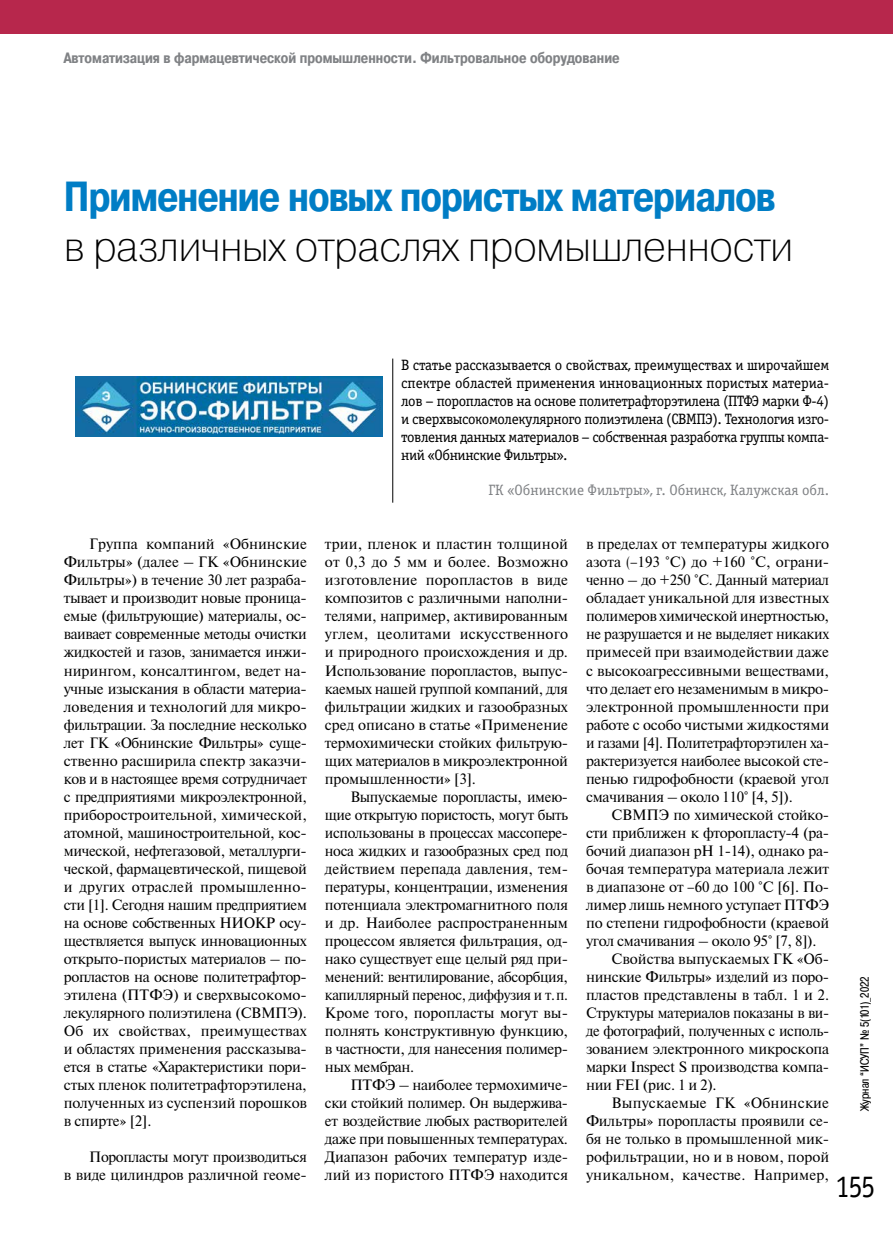
<style>
.page{position:relative;width:893px;height:1234px;background:#fff}
.page>*{position:absolute;margin:0;border:0;box-sizing:border-box;transform-origin:0 0}
.t1{font:700 42px "Pragmatica Cond C";letter-spacing:-.02em;color:#007dc5}
.t2{font:42px "Pragmatica Light C";letter-spacing:-.02em;color:#000}
.t3{font:31.5px "Officina Serif Book C";color:#000;scale:.9 1}
.t4{font:15px/18px "Newton";letter-spacing:-.02em;color:#000;text-align:justify}
.t5{font:15px/18px "Officina Serif Book C";letter-spacing:-.025em;color:#000;text-align:justify}
.t6{font:15px "Newton";color:#000}
.t7{font:700 15px "Pragmatica Cond C";color:#808285}
.t8{font:15px "Newton";letter-spacing:.01em;color:#000}
.t9{font:15px "Officina Serif Book C";color:#808285}
.t10{font:12px "Pragmatica Cond C";color:#000}
</style>
<div class="page">
<div style="left:0;top:0;width:893px;height:34px;background:#b7274c"></div>
<hr style="left:392px;top:358px;width:1px;height:144px;background:#000">
<img style="left:76px;top:376px;width:307px;height:61px">
<p class="t7" style="left:64px;top:50px;width:557px">Автоматизация в фармацевтической промышленности. Фильтровальное оборудование</p>
<h1 class="t1" style="left:64px;top:173px;width:713px">Применение новых пористых материалов</h1>
<h1 class="t2" style="left:64px;top:223px;width:731px">в различных отраслях промышленности</h1>
<p class="t4" style="left:64px;top:534px;width:245px;text-indent:26px">Группа компаний «Обнинские Фильтры» (далее – ГК «Обнинские Фильтры») в течение 30 лет разраба&shy;тывает и производит новые проница&shy;емые (фильтрующие) материалы, ос&shy;ваивает современные методы очистки жидкостей и газов, занимается инжи&shy;нирингом, консалтингом, ведет на&shy;учные изыскания в области материа&shy;ловедения и технологий для микро&shy;фильтрации. За последние несколько лет ГК «Обнинские Фильтры» суще&shy;ственно расширила спектр заказчи&shy;ков и в настоящее время сотрудничает с предприятиями микроэлектронной, приборостроительной, химической, атомной, машиностроительной, кос&shy;мической, нефтегазовой, металлурги&shy;ческой, фармацевтической, пищевой и других отраслей промышленно&shy;сти [1]. Сегодня нашим предприятием на основе собственных НИОКР осу&shy;ществляется выпуск инновационных открыто-пористых материалов – по&shy;ропластов на основе политетрафтор&shy;этилена (ПТФЭ) и сверхвысокомо&shy;лекулярного полиэтилена (СВМПЭ).<br>Об их свойствах, преимуществах и областях применения рассказыва&shy;ется в статье «Характеристики пори&shy;стых пленок политетрафторэтилена, полученных из суспензий порошков в спирте» [2].</p>
<p class="t4" style="left:64px;top:1146px;width:245px;text-align:right">Поропласты могут производиться<br>в виде цилиндров различной геоме-</p>
<p class="t5" style="left:401px;top:356px;width:430px">В статье рассказывается о свойствах, преимуществах и широчайшем спектре областей применения инновационных пористых материа‑ лов – поропластов на основе политетрафторэтилена (ПТФЭ марки Ф‑4) и сверхвысокомолекулярного полиэтилена (СВМПЭ). Технология изго‑ товления данных материалов – собственная разработка группы компа‑ ний «Обнинские Фильтры».</p>
<p class="t9" style="left:488px;top:481px;width:342px">ГК «Обнинские Фильтры», г. Обнинск, Калужская обл.</p>
<p class="t4" style="left:325px;top:534px;width:245px">трии, пленок и пластин толщиной от 0,3 до 5 мм и более. Возможно изготовление поропластов в виде композитов с различными наполни&shy;телями, например, активированным углем, цеолитами искусственного и природного происхождения и др.<br>Использование поропластов, выпус&shy;каемых нашей группой компаний, для фильтрации жидких и газообразных сред описано в статье «Применение термохимически стойких фильтрую&shy;щих материалов в микроэлектронной промышленности» [3].</p>
<p class="t4" style="left:325px;top:786px;width:245px;text-indent:26px">Выпускаемые поропласты, имею&shy;щие открытую пористость, могут быть использованы в процессах массопере&shy;носа жидких и газообразных сред под действием перепада давления, тем&shy;пературы, концентрации, изменения потенциала электромагнитного поля и др. Наиболее распространенным процессом является фильтрация, од&shy;нако существует еще целый ряд при&shy;менений: вентилирование, абсорбция, капиллярный перенос, диффузия и т.п.<br>Кроме того, поропласты могут вы&shy;полнять конструктивную функцию, в частности, для нанесения полимер&shy;ных мембран.</p>
<p class="t4" style="left:325px;top:1074px;width:245px;text-indent:26px">ПТФЭ – наиболее термохимиче&shy;ски стойкий полимер. Он выдержива&shy;ет воздействие любых растворителей даже при повышенных температурах.<br>Диапазон рабочих температур изде&shy;лий из пористого ПТФЭ находится</p>
<p class="t4" style="left:586px;top:534px;width:245px">в пределах от температуры жидкого азота (–193 °C) до +160 °C, ограни&shy;ченно – до +250 °C. Данный материал обладает уникальной для известных полимеров химической инертностью, не разрушается и не выделяет никаких примесей при взаимодействии даже с высокоагрессивными веществами, что делает его незаменимым в микро&shy;электронной промышленности при работе с особо чистыми жидкостями и газами [4]. Политетрафторэтилен ха&shy;рактеризуется наиболее высокой сте&shy;пенью гидрофобности (краевой угол смачивания – около 110° [4, 5]).</p>
<p class="t4" style="left:612px;top:804px;width:219px">СВМПЭ по химической стойко-</p>
<p class="t4" style="left:586px;top:822px;width:245px">сти приближен к фторопласту‑4 (ра-</p>
<p class="t4" style="left:586px;top:840px;width:245px">бочий диапазон рН 1-14), однако ра-</p>
<p class="t6" style="left:586px;top:857px;width:245px">бочая температура материала лежит</p>
<p class="t4" style="left:586px;top:876px;width:245px">в диапазоне от –60 до 100 °C [6]. По-</p>
<p class="t4" style="left:586px;top:894px;width:245px">лимер лишь немного уступает ПТФЭ</p>
<p class="t4" style="left:586px;top:912px;width:245px">по степени гидрофобности (краевой</p>
<p class="t4" style="left:586px;top:930px;width:232px">угол смачивания – около 95° [7, 8]).</p>
<p class="t6" style="left:612px;top:947px;width:219px">Свойства выпускаемых ГК «Об-</p>
<p class="t4" style="left:586px;top:966px;width:245px">нинские Фильтры» изделий из поро-</p>
<p class="t6" style="left:586px;top:983px;width:245px">пластов представлены в табл. 1 и 2.</p>
<p class="t4" style="left:586px;top:1002px;width:243px">Структуры материалов показаны в ви-</p>
<p class="t4" style="left:586px;top:1020px;width:245px">де фотографий, полученных с исполь-</p>
<p class="t4" style="left:586px;top:1038px;width:245px">зованием электронного микроскопа</p>
<p class="t4" style="left:586px;top:1056px;width:245px">марки Inspect S производства компа-</p>
<p class="t4" style="left:586px;top:1074px;width:132px">нии FEI (рис. 1 и 2).</p>
<p class="t8" style="left:612px;top:1091px;width:219px">Выпускаемые ГК «Обнинские</p>
<p class="t4" style="left:586px;top:1110px;width:243px">Фильтры» поропласты проявили се-</p>
<p class="t4" style="left:586px;top:1128px;width:245px">бя не только в промышленной мик-</p>
<p class="t6" style="left:586px;top:1145px;width:245px">рофильтрации, но и в новом, порой</p>
<p class="t8" style="left:586px;top:1163px;width:245px">уникальном, качестве. Например,</p>
<p class="t10" style="left:858px;top:1110px;width:136px;rotate:-90deg">Журнал “ИСУП” № 5(101)_2022</p>
<h2 class="t3" style="left:835px;top:1168px;width:46px">155</h2>
</div>
